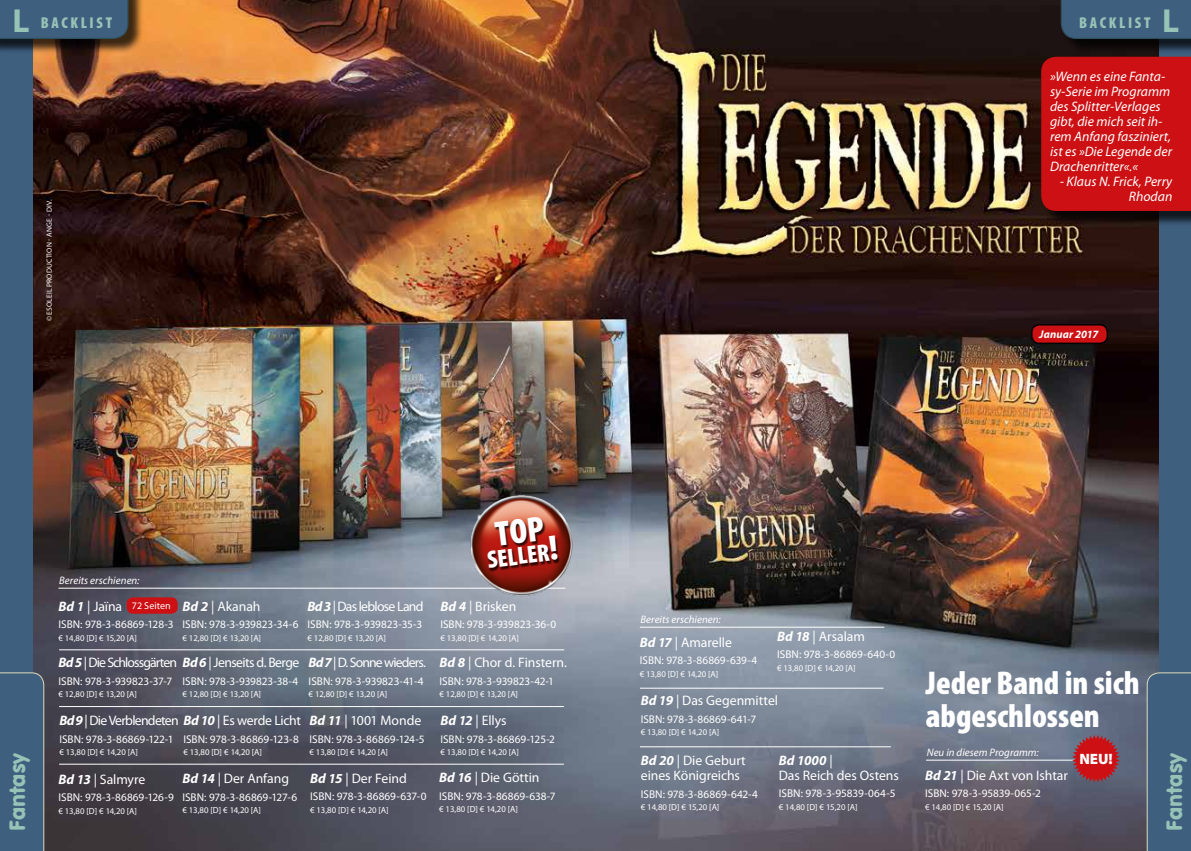
<style>
.page{position:relative;width:1191px;height:851px;background:#fff}
.page>*{position:absolute;margin:0;border:0;box-sizing:border-box;transform-origin:0 0}
.t1{font:900 condensed 33px/33px "Myriad Pro";color:#fff}
.t2{font:900 condensed 24.75px "Myriad Pro";color:#fff}
.t3{font:22px "VAG Rounded BT";color:#97c3b7}
.t4{font:900 condensed 15.75px "Myriad Pro";letter-spacing:.17em;color:#97c3b7}
.t5{font:900 15px "Myriad Pro";color:#fff}
.t6{font:13.75px/15px "Myriad Pro";letter-spacing:-.01em;color:#fff}
.t7{font:italic 13.75px/15px "Myriad Pro";color:#fff}
.t8{font:13.75px "Myriad Pro";letter-spacing:-.045em;color:#fff}
.t9{font:13.75px "Myriad Pro";letter-spacing:-.05em;color:#fff}
.t10{font:13.75px "Myriad Pro";letter-spacing:-.06em;color:#fff}
.t11{font:11.25px "Myriad Pro";letter-spacing:-.01em;color:#fff}
.t12{font:11.25px "Myriad Pro";letter-spacing:.01em;color:#fff}
.t13{font:italic 700 11.12px "Myriad Pro";letter-spacing:.01em;color:#fff}
.t14{font:italic 10.88px "Myriad Pro";letter-spacing:.005em;color:#fff}
.t15{font:10px "Myriad Pro";letter-spacing:.01em;color:#fff}
.t16{font:8.75px "Myriad Pro";color:#fff}
.t17{font:7.5px "Myriad Pro";letter-spacing:.02em;color:#fff}
.s1{font-weight:700;font-stretch:normal;font-size:33.38px}
.s2{font-weight:700;font-style:italic}
.s3{font-size:35.38px}
</style>
<div class="page">
<img style="left:32px;top:0;width:1127px;height:850px">
<hr style="left:59px;top:649px;width:505px;height:1px;background:#fff">
<hr style="left:59px;top:706px;width:505px;height:1px;background:#fff">
<hr style="left:59px;top:763px;width:505px;height:1px;background:#fff">
<hr style="left:640px;top:687px;width:243px;height:1px;background:#fff">
<hr style="left:640px;top:746px;width:251px;height:1px;background:#fff">
<div style="left:127px;top:597px;width:51px;height:16px;background:#cd1013;border-radius:6px"></div>
<hr style="left:58px;top:587px;width:507px;height:1px;background:#fff">
<hr style="left:640px;top:626px;width:244px;height:1px;background:#fff">
<hr style="left:926px;top:759px;width:172px;height:1px;background:#fff">
<svg style="left:1072px;top:734px;width:47px;height:48px;background:#a82e37"></svg>
<div style="left:1031px;top:325px;width:76px;height:18px;background:#cd1013;border-radius:8px"></div>
<div style="left:1031px;top:324px;width:77px;height:20px;border:1px solid #000;border-radius:8px"></div>
<div style="left:0;top:0;width:32px;height:850px;background:#3f5f7f"></div>
<div style="left:0;top:0;width:144px;height:55px;background:#000;opacity:.75"></div>
<div style="left:0;top:0;width:128px;height:39px;background:#3f5f7f"></div>
<svg style="left:0;top:672px;width:44px;height:178px"></svg>
<div style="left:1159px;top:0;width:32px;height:850px;background:#3f5f7f"></div>
<div style="left:1062px;top:0;width:129px;height:55px;background:#000;opacity:.75"></div>
<div style="left:1060px;top:0;width:131px;height:39px;background:#3f5f7f"></div>
<svg style="left:1146px;top:672px;width:45px;height:178px"></svg>
<div style="left:1043px;top:59px;width:148px;height:167px;background:#000;opacity:.75"></div>
<div style="left:1041px;top:57px;width:150px;height:154px;background:#cd1013"></div>
<img style="left:465px;top:491px;width:114px;height:115px">
<div style="left:488px;top:518px;width:72px;height:54px;background:#000;opacity:.75"></div>
<svg style="left:494px;top:516px;width:51px;height:30px;background:#8b2f22"></svg>
<h3 class="t4" style="left:12px;top:13px;width:101px"><span class="s1">L</span> BACKLIST</h3>
<p class="t17" style="left:45px;top:321px;width:123px;rotate:-90deg">© ESoleil Production - Ange - div.</p>
<h3 class="t4" style="left:1079px;top:13px;width:99px">BACKLIST <span class="s1">L</span></h3>
<p class="t7" style="left:1050px;top:69px;width:123px">»Wenn es eine Fanta&shy;sy-Serie im Programm des Splitter-Verlages gibt, die mich seit ih&shy;rem Anfang fasziniert, ist es »Die Legende der<br>Drachenritter«.«</p>
<p class="t7" style="left:1059px;top:174px;width:114px;text-align:right">- Klaus N. Frick, Perry<br>Rhodan</p>
<p class="t13" style="left:1039px;top:327px;width:61px">Januar 2017</p>
<h3 class="t3" style="left:3px;top:830px;width:79px;rotate:-90deg">Fantasy</h3>
<p class="t14" style="left:59px;top:574px;width:82px">Bereits erschienen:</p>
<p class="t6" style="left:58px;top:598px;width:65px"><span class="s2">Bd 1</span> | Jaïna</p>
<p class="t11" style="left:58px;top:617px;width:7px">ISBN</p>
<p class="t11" style="left:80px;top:617px;width:95px">: 978-3-86869-128-3</p>
<p class="t16" style="left:58px;top:632px;width:80px">€ 14,80 [D] € 15,20 [A]</p>
<p class="t15" style="left:132px;top:599px;width:40px">72 Seiten</p>
<p class="t6" style="left:182px;top:598px;width:79px"><span class="s2">Bd 2</span> | Akanah</p>
<p class="t11" style="left:182px;top:617px;width:7px">ISBN</p>
<p class="t11" style="left:204px;top:617px;width:96px">: 978-3-939823-34-6</p>
<p class="t16" style="left:182px;top:632px;width:80px">€ 12,80 [D] € 13,20 [A]</p>
<p class="t6" style="left:307px;top:598px;width:117px"><span class="s2">Bd 3</span> | Das leblose Land</p>
<p class="t11" style="left:307px;top:617px;width:7px">ISBN</p>
<p class="t11" style="left:329px;top:617px;width:95px">: 978-3-939823-35-3</p>
<p class="t16" style="left:307px;top:632px;width:80px">€ 12,80 [D] € 13,20 [A]</p>
<p class="t8" style="left:58px;top:654px;width:242px"><span class="s2">Bd 5</span> | Die Schlossgärten <span class="s2">Bd 6</span> | Jenseits d. Berge</p>
<p class="t11" style="left:58px;top:674px;width:7px">ISBN</p>
<p class="t11" style="left:80px;top:674px;width:93px">: 978-3-939823-37-7</p>
<p class="t16" style="left:58px;top:688px;width:80px">€ 12,80 [D] € 13,20 [A]</p>
<p class="t11" style="left:183px;top:731px;width:7px">ISBN</p>
<p class="t11" style="left:205px;top:731px;width:95px">: 978-3-86869-123-8</p>
<p class="t16" style="left:183px;top:746px;width:80px">€ 13,80 [D] € 14,20 [A]</p>
<p class="t11" style="left:182px;top:674px;width:7px">ISBN</p>
<p class="t11" style="left:204px;top:674px;width:95px">: 978-3-939823-38-4</p>
<p class="t16" style="left:182px;top:688px;width:80px">€ 12,80 [D] € 13,20 [A]</p>
<p class="t9" style="left:59px;top:711px;width:243px"><span class="s2">Bd 9</span> | Die Verblendeten <span class="s2">Bd 10</span> | Es werde Licht</p>
<p class="t11" style="left:59px;top:731px;width:7px">ISBN</p>
<p class="t11" style="left:81px;top:731px;width:94px">: 978-3-86869-122-1</p>
<p class="t16" style="left:59px;top:746px;width:80px">€ 13,80 [D] € 14,20 [A]</p>
<p class="t6" style="left:58px;top:771px;width:88px"><span class="s2">Bd 13</span> | Salmyre</p>
<p class="t11" style="left:58px;top:790px;width:7px">ISBN</p>
<p class="t11" style="left:80px;top:790px;width:95px">: 978-3-86869-126-9</p>
<p class="t16" style="left:58px;top:805px;width:80px">€ 13,80 [D] € 14,20 [A]</p>
<p class="t6" style="left:182px;top:770px;width:108px"><span class="s2">Bd 14</span> | Der Anfang</p>
<p class="t11" style="left:182px;top:790px;width:7px">ISBN</p>
<p class="t11" style="left:204px;top:790px;width:94px">: 978-3-86869-127-6</p>
<p class="t16" style="left:182px;top:804px;width:80px">€ 13,80 [D] € 14,20 [A]</p>
<p class="t10" style="left:309px;top:654px;width:119px"><span class="s2">Bd 7</span> | D. Sonne wieders.</p>
<p class="t11" style="left:309px;top:674px;width:7px">ISBN</p>
<p class="t11" style="left:330px;top:674px;width:95px">: 978-3-939823-41-4</p>
<p class="t16" style="left:309px;top:688px;width:80px">€ 12,80 [D] € 13,20 [A]</p>
<p class="t6" style="left:309px;top:712px;width:113px"><span class="s2">Bd 11</span> | 1001 Monde</p>
<p class="t11" style="left:309px;top:731px;width:7px">ISBN</p>
<p class="t11" style="left:331px;top:731px;width:95px">: 978-3-86869-124-5</p>
<p class="t16" style="left:309px;top:746px;width:80px">€ 13,80 [D] € 14,20 [A]</p>
<p class="t6" style="left:310px;top:770px;width:98px"><span class="s2">Bd 15</span> | Der Feind</p>
<p class="t11" style="left:310px;top:789px;width:7px">ISBN</p>
<p class="t11" style="left:332px;top:789px;width:96px">: 978-3-86869-637-0</p>
<p class="t16" style="left:310px;top:804px;width:80px">€ 13,80 [D] € 14,20 [A]</p>
<h2 class="t2" style="left:485px;top:544px;width:73px;rotate:-7deg">SELLER<span class="s3">!</span></h2>
<p class="t6" style="left:440px;top:598px;width:77px"><span class="s2">Bd 4</span> | Brisken</p>
<p class="t11" style="left:440px;top:617px;width:7px">ISBN</p>
<p class="t11" style="left:462px;top:617px;width:96px">: 978-3-939823-36-0</p>
<p class="t16" style="left:440px;top:632px;width:80px">€ 13,80 [D] € 14,20 [A]</p>
<p class="t6" style="left:439px;top:654px;width:129px"><span class="s2">Bd 8</span> | Chor d. Finstern.</p>
<p class="t11" style="left:439px;top:674px;width:7px">ISBN</p>
<p class="t11" style="left:461px;top:674px;width:94px">: 978-3-939823-42-1</p>
<p class="t16" style="left:439px;top:688px;width:80px">€ 12,80 [D] € 13,20 [A]</p>
<p class="t6" style="left:440px;top:712px;width:68px"><span class="s2">Bd 12</span> | Ellys</p>
<p class="t11" style="left:440px;top:731px;width:7px">ISBN</p>
<p class="t11" style="left:462px;top:731px;width:94px">: 978-3-86869-125-2</p>
<p class="t16" style="left:440px;top:746px;width:80px">€ 13,80 [D] € 14,20 [A]</p>
<p class="t6" style="left:439px;top:770px;width:102px"><span class="s2">Bd 16</span> | Die Göttin</p>
<p class="t11" style="left:439px;top:789px;width:7px">ISBN</p>
<p class="t11" style="left:461px;top:789px;width:96px">: 978-3-86869-638-7</p>
<p class="t16" style="left:439px;top:804px;width:80px">€ 13,80 [D] € 14,20 [A]</p>
<p class="t14" style="left:640px;top:613px;width:82px">Bereits erschienen:</p>
<p class="t6" style="left:640px;top:634px;width:94px"><span class="s2">Bd 17</span> | Amarelle</p>
<p class="t11" style="left:640px;top:653px;width:7px">ISBN</p>
<p class="t11" style="left:661px;top:653px;width:97px">: 978-3-86869-639-4</p>
<p class="t16" style="left:640px;top:668px;width:80px">€ 13,80 [D] € 14,20 [A]</p>
<p class="t6" style="left:777px;top:628px;width:89px"><span class="s2">Bd 18</span> | Arsalam</p>
<p class="t11" style="left:777px;top:647px;width:7px">ISBN</p>
<p class="t12" style="left:799px;top:647px;width:98px">: 978-3-86869-640-0</p>
<p class="t16" style="left:777px;top:662px;width:80px">€ 13,80 [D] € 14,20 [A]</p>
<p class="t6" style="left:640px;top:692px;width:139px"><span class="s2">Bd 19</span> | Das Gegenmittel</p>
<p class="t11" style="left:640px;top:712px;width:7px">ISBN</p>
<p class="t11" style="left:662px;top:712px;width:95px">: 978-3-86869-641-7</p>
<p class="t16" style="left:640px;top:726px;width:80px">€ 13,80 [D] € 14,20 [A]</p>
<p class="t6" style="left:641px;top:752px;width:106px"><span class="s2">Bd 20</span> | Die Geburt eines Königreichs</p>
<p class="t11" style="left:641px;top:786px;width:7px">ISBN</p>
<p class="t11" style="left:662px;top:786px;width:97px">: 978-3-86869-642-4</p>
<p class="t16" style="left:641px;top:801px;width:80px">€ 14,80 [D] € 15,20 [A]</p>
<p class="t6" style="left:779px;top:752px;width:121px"><span class="s2">Bd 1000</span> |<br>Das Reich des Ostens</p>
<p class="t11" style="left:779px;top:786px;width:7px">ISBN</p>
<p class="t11" style="left:800px;top:786px;width:96px">: 978-3-95839-064-5</p>
<p class="t16" style="left:779px;top:801px;width:80px">€ 14,80 [D] € 15,20 [A]</p>
<h1 class="t1" style="left:925px;top:666px;width:215px">Jeder Band in sich abgeschlossen</h1>
<h3 class="t5" style="left:1079px;top:748px;width:35px">NEU!</h3>
<p class="t14" style="left:926px;top:745px;width:114px">Neu in diesem Programm:</p>
<p class="t6" style="left:925px;top:767px;width:144px"><span class="s2">Bd 21</span> | Die Axt von Ishtar</p>
<p class="t11" style="left:925px;top:786px;width:7px">ISBN</p>
<p class="t11" style="left:947px;top:786px;width:95px">: 978-3-95839-065-2</p>
<p class="t16" style="left:925px;top:801px;width:80px">€ 14,80 [D] € 15,20 [A]</p>
<h3 class="t3" style="left:1160px;top:830px;width:79px;rotate:-90deg">Fantasy</h3>
</div>
